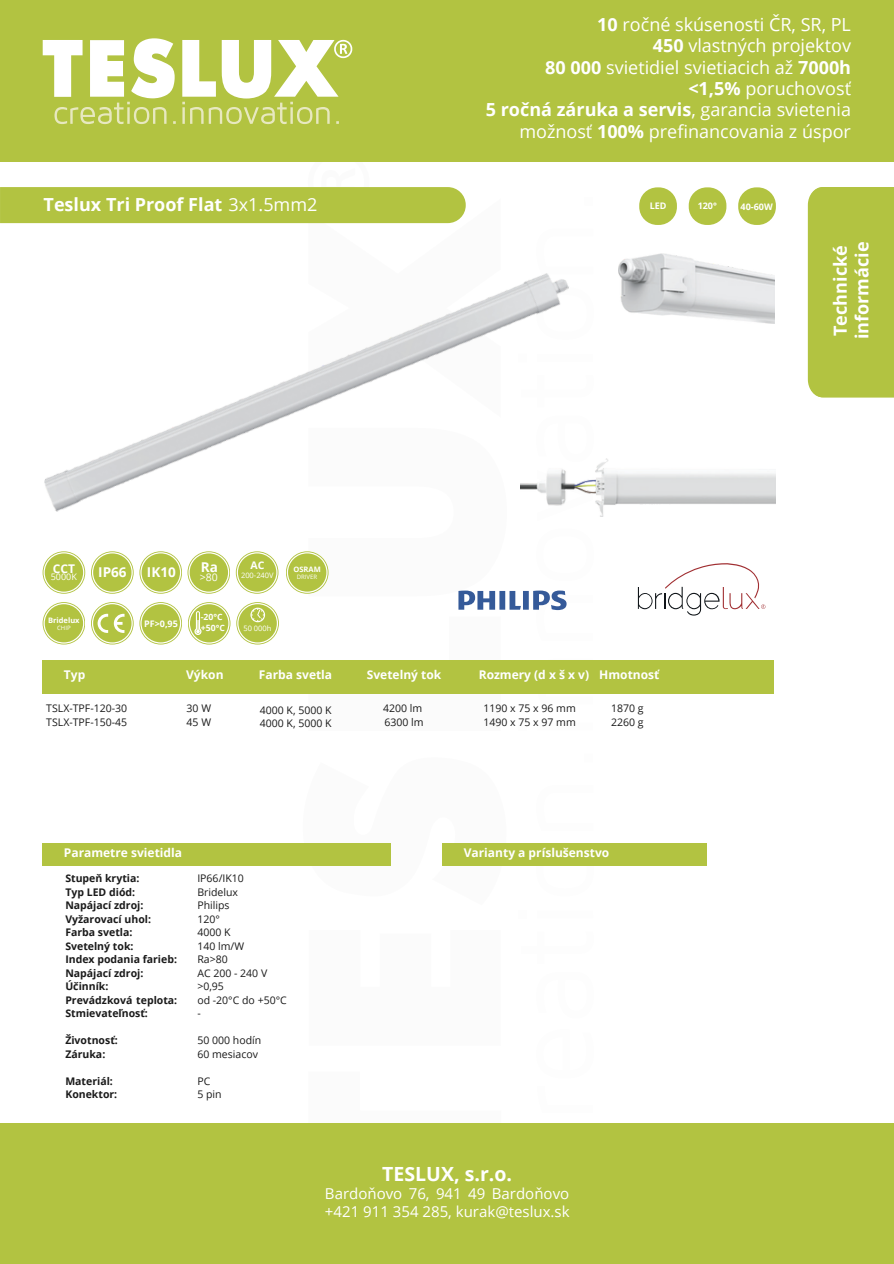
<style>
.page{position:relative;width:894px;height:1264px;background:#fff}
.page>*{position:absolute;margin:0;border:0;box-sizing:border-box;transform-origin:0 0}
.t1{font:700 19.5px "Open Sans";color:#fff}
.t2{font:18px/21.5px "Open Sans";color:#fff;text-align:right}
.t3{font:700 18px/21.5px "Open Sans";color:#fff}
.t4{font:15px/18px "Open Sans";color:#fff}
.t5{font:700 13.5px "Open Sans";color:#fff}
.t6{font:700 12px "Open Sans";color:#fff}
.t7{font:10.5px/13.5px "Open Sans";color:#1a1a1a}
.t8{font:700 10.5px/13.5px "Open Sans";color:#1a1a1a}
.t9{font:10.5px "Open Sans";color:#fff}
.t10{font:700 10.5px "Open Sans";color:#fff}
.t11{font:700 9px "Open Sans";color:#fff}
.t12{font:9px "Open Sans";color:#fff}
.t13{font:700 8.7px/10.2px "Open Sans";color:#fff}
.t14{font:7.5px "Open Sans";color:#fff}
.t15{font:700 7.5px "Open Sans";color:#fff}
.t16{font:6px "Open Sans";color:#fff}
.s1{font-weight:400}
.s2{font-weight:700}
</style>
<div class="page">
<svg style="left:0;top:187px;width:36px;height:36px"></svg>
<div style="left:43px;top:660px;width:731px;height:33px;background:#b2c341"></div>
<div style="left:688px;top:187px;width:38px;height:38px;background:#b2c341;border-radius:18px"></div>
<div style="left:639px;top:187px;width:37px;height:38px;background:#b2c341;border-radius:18px"></div>
<div style="left:738px;top:187px;width:37px;height:38px;background:#b2c341;border-radius:18px"></div>
<div style="left:0;top:1123px;width:893px;height:140px;background:#b2c341"></div>
<img style="left:618px;top:254px;width:156px;height:70px">
<img style="left:36px;top:187px;width:533px;height:458px">
<div style="left:43px;top:843px;width:348px;height:22px;background:#b2c341"></div>
<div style="left:442px;top:843px;width:264px;height:22px;background:#b2c341"></div>
<div style="left:807px;top:187px;width:86px;height:210px;background:#b2c341"></div>
<img style="left:520px;top:458px;width:255px;height:58px">
<div style="left:0;top:0;width:893px;height:162px;background:#b2c341"></div>
<svg style="left:43px;top:38px;width:309px;height:86px"></svg>
<svg style="left:637px;top:563px;width:128px;height:52px"></svg>
<h2 class="t3" style="left:44px;top:193px;width:275px">Teslux Tri Proof Flat <span class="s1">3x1.5mm2</span></h2>
<p class="t6" style="left:53px;top:560px;width:24px">CCT</p>
<p class="t12" style="left:51px;top:571px;width:28px">5000K</p>
<p class="t5" style="left:98px;top:562px;width:30px">IP66</p>
<p class="t5" style="left:147px;top:562px;width:30px">IK10</p>
<p class="t5" style="left:201px;top:557px;width:19px">Ra</p>
<p class="t9" style="left:200px;top:570px;width:20px">&gt;80</p>
<p class="t10" style="left:250px;top:557px;width:15px">AC</p>
<p class="t14" style="left:241px;top:570px;width:34px">200-240V</p>
<p class="t15" style="left:293px;top:564px;width:29px">OSRAM</p>
<p class="t16" style="left:296px;top:572px;width:22px">DRIVER</p>
<p class="t15" style="left:48px;top:615px;width:33px">Bridelux</p>
<p class="t16" style="left:57px;top:623px;width:15px">CHIP</p>
<p class="t11" style="left:144px;top:617px;width:35px">PF&gt;0,95</p>
<p class="t13" style="left:201px;top:612px;width:26px">-20°C +50°C</p>
<p class="t14" style="left:243px;top:623px;width:29px">50 000h</p>
<h2 class="t2" style="left:485px;top:13px;width:366px"><span class="s2">10</span> ročné skúsenosti ČR, SR, PL<br><span class="s2">450</span> vlastných projektov<br><span class="s2">80 000</span> svietidiel svietiacich až <span class="s2">7000h<br>&lt;1,5%</span> poruchovosť<br><span class="s2">5 ročná záruka a servis</span>, garancia svietenia možnosť <span class="s2">100%</span> prefinancovania z úspor</h2>
<p class="t11" style="left:649px;top:199px;width:18px">LED</p>
<p class="t11" style="left:697px;top:199px;width:21px">120°</p>
<p class="t11" style="left:740px;top:200px;width:34px">40-60W</p>
<h2 class="t3" style="left:829px;top:339px;width:99px;rotate:-90deg">Technické informácie</h2>
<p class="t6" style="left:64px;top:666px;width:23px">Typ</p>
<p class="t7" style="left:46px;top:701px;width:82px">TSLX-TPF-120-30<br>TSLX-TPF-150-45</p>
<p class="t6" style="left:186px;top:666px;width:39px">Výkon</p>
<p class="t6" style="left:259px;top:666px;width:75px">Farba svetla</p>
<p class="t6" style="left:367px;top:666px;width:76px">Svetelný tok</p>
<p class="t6" style="left:478px;top:666px;width:112px">Rozmery (d x š x v)</p>
<p class="t6" style="left:599px;top:666px;width:62px">Hmotnosť</p>
<p class="t7" style="left:186px;top:701px;width:26px;line-height:14px">30 W<br>45 W</p>
<p class="t7" style="left:260px;top:703px;width:73px">4000 K, 5000 K<br>4000 K, 5000 K</p>
<p class="t7" style="left:383px;top:701px;width:42px;line-height:14px">4200 lm<br>6300 lm</p>
<p class="t7" style="left:483px;top:701px;width:94px">1190 x 75 x 96 mm<br>1490 x 75 x 97 mm</p>
<p class="t7" style="left:611px;top:701px;width:34px">1870 g<br>2260 g</p>
<p class="t6" style="left:64px;top:843px;width:120px">Parametre svietidla</p>
<p class="t8" style="left:65px;top:871px;width:113px">Stupeň krytia:<br>Typ LED diód:<br>Napájací zdroj:<br>Vyžarovací uhol:<br>Farba svetla:<br>Svetelný tok:<br>Index podania farieb:<br>Napájací zdroj:<br>Účinník:<br>Prevádzková teplota:<br>Stmievateľnosť:</p>
<p class="t8" style="left:65px;top:1033px;width:54px">Životnosť:<br>Záruka:</p>
<p class="t8" style="left:65px;top:1074px;width:53px">Materiál:<br>Konektor:</p>
<p class="t7" style="left:197px;top:871px;width:91px">IP66/IK10<br>Bridelux<br>Philips<br>120°<br>4000 K<br>140 lm/W<br>Ra&gt;80<br>AC 200 - 240 V &gt;0,95<br>od -20°C do +50°C -</p>
<p class="t7" style="left:197px;top:1033px;width:65px">50 000 hodín<br>60 mesiacov</p>
<p class="t7" style="left:197px;top:1073px;width:26px">PC<br>5 pin</p>
<p class="t6" style="left:463px;top:843px;width:147px">Varianty a príslušenstvo</p>
<h1 class="t1" style="left:382px;top:1160px;width:131px">TESLUX, s.r.o.</h1>
<h3 class="t4" style="left:325px;top:1183px;width:246px">Bardoňovo 76, 941 49 Bardoňovo +421 911 354 285, kurak@teslux.sk</h3>
</div>
